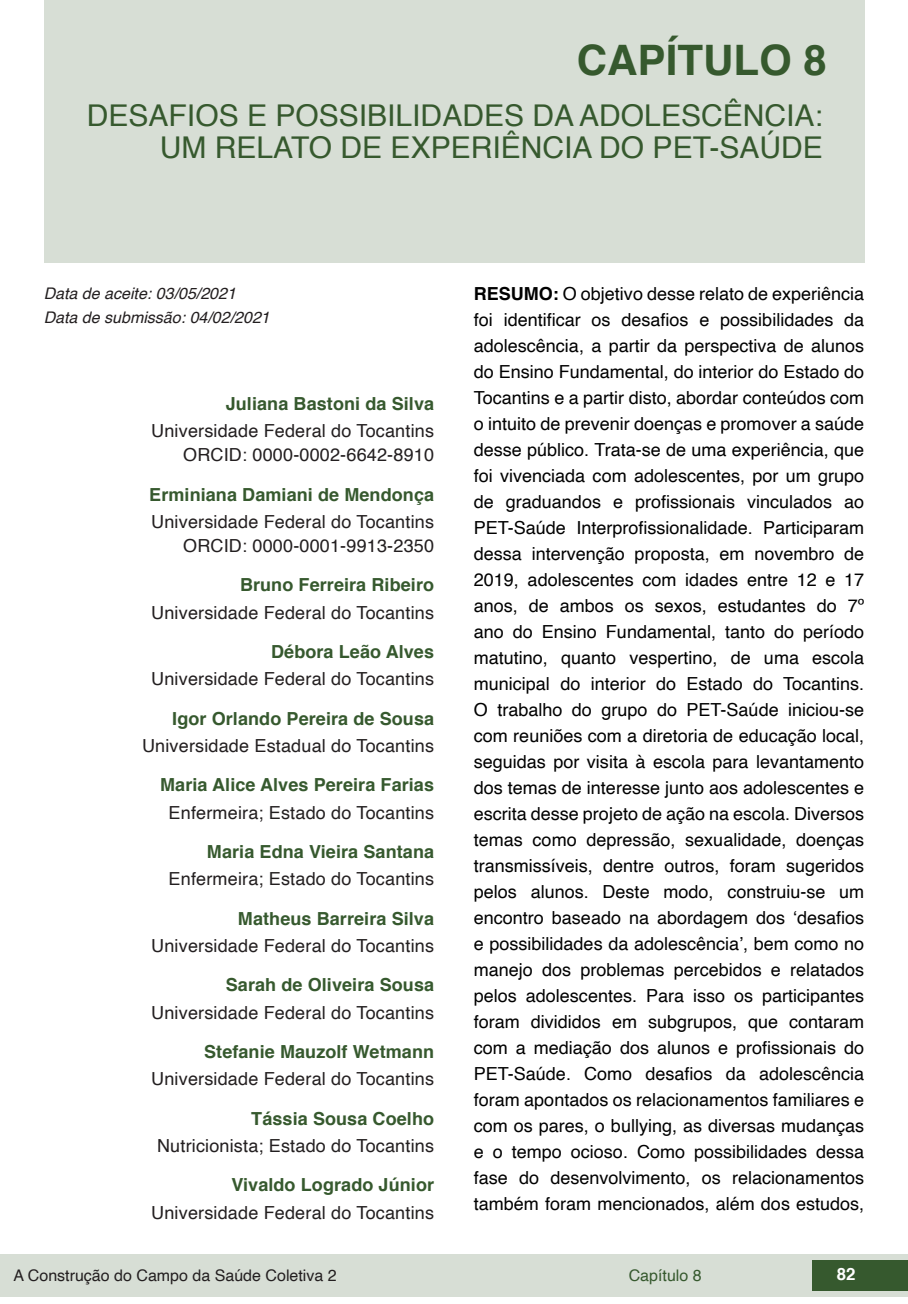
<style>
.page{position:relative;width:908px;height:1304px;background:#fff}
.page>*{position:absolute;margin:0;border:0;box-sizing:border-box;transform-origin:0 0}
.capítulos{font:700 42px "Helvetica";color:#36592e}
.nome_artigos{font:30px/32px "Helvetica";color:#36592e;text-align:right}
.Resumos_e_PC_TXT{font:18px/26px "Helvetica";color:#000;text-align:justify}
.info_autores{font:18px "Helvetica";letter-spacing:.01em;color:#231f20}
.nome_autores{font:700 18px "Helvetica";letter-spacing:.005em;color:#36592e}
.t1{font:700 16.8px "Helvetica";color:#fff}
.data{font:italic 16px "Helvetica";color:#231f20}
.t2{font:16px "Helvetica";color:#231f20}
.t3{font:16px "Helvetica";color:#36592e}
.s1{font-weight:700}
</style>
<div class="page">
<div style="left:0;top:1254px;width:906px;height:43px;background:#d7ded5"></div>
<div style="left:812px;top:1261px;width:95px;height:30px;background:#36592e"></div>
<div style="left:44px;top:0;width:819px;height:263px;background:#d7ded5"></div>
<p class="capítulos" style="left:576px;top:26px;width:251px">CAPÍTULO 8</p>
<p class="nome_artigos" style="left:87px;top:101px;width:737px">DESAFIOS E POSSIBILIDADES DA ADOLESCÊNCIA:<br>UM RELATO DE EXPERIÊNCIA DO PET-SAÚDE</p>
<p class="data" style="left:44px;top:280px;width:194px">Data de aceite: 03/05/2021</p>
<p class="data" style="left:44px;top:304px;width:227px">Data de submissão: 04/02/2021</p>
<p class="nome_autores" style="left:226px;top:389px;width:210px">Juliana Bastoni da Silva</p>
<p class="info_autores" style="left:151px;top:417px;width:284px">Universidade Federal do Tocantins</p>
<p class="info_autores" style="left:183px;top:441px;width:252px">ORCID: 0000-0002-6642-8910</p>
<p class="nome_autores" style="left:149px;top:480px;width:286px">Erminiana Damiani de Mendonça</p>
<p class="info_autores" style="left:151px;top:508px;width:284px">Universidade Federal do Tocantins</p>
<p class="info_autores" style="left:183px;top:532px;width:252px">ORCID: 0000-0001-9913-2350</p>
<p class="nome_autores" style="left:240px;top:570px;width:195px">Bruno Ferreira Ribeiro</p>
<p class="info_autores" style="left:151px;top:598px;width:284px">Universidade Federal do Tocantins</p>
<p class="nome_autores" style="left:271px;top:637px;width:164px">Débora Leão Alves</p>
<p class="info_autores" style="left:151px;top:665px;width:284px">Universidade Federal do Tocantins</p>
<p class="nome_autores" style="left:172px;top:704px;width:263px">Igor Orlando Pereira de Sousa</p>
<p class="info_autores" style="left:142px;top:732px;width:293px">Universidade Estadual do Tocantins</p>
<p class="nome_autores" style="left:160px;top:770px;width:275px">Maria Alice Alves Pereira Farias</p>
<p class="info_autores" style="left:168px;top:798px;width:267px">Enfermeira; Estado do Tocantins</p>
<p class="nome_autores" style="left:207px;top:837px;width:228px">Maria Edna Vieira Santana</p>
<p class="info_autores" style="left:168px;top:865px;width:267px">Enfermeira; Estado do Tocantins</p>
<p class="nome_autores" style="left:238px;top:904px;width:197px">Matheus Barreira Silva</p>
<p class="info_autores" style="left:151px;top:932px;width:284px">Universidade Federal do Tocantins</p>
<p class="nome_autores" style="left:226px;top:970px;width:210px">Sarah de Oliveira Sousa</p>
<p class="info_autores" style="left:151px;top:998px;width:284px">Universidade Federal do Tocantins</p>
<p class="nome_autores" style="left:204px;top:1037px;width:231px">Stefanie Mauzolf Wetmann</p>
<p class="info_autores" style="left:151px;top:1065px;width:284px">Universidade Federal do Tocantins</p>
<p class="nome_autores" style="left:251px;top:1104px;width:184px">Tássia Sousa Coelho</p>
<p class="info_autores" style="left:157px;top:1132px;width:278px">Nutricionista; Estado do Tocantins</p>
<p class="nome_autores" style="left:231px;top:1171px;width:204px">Vivaldo Logrado Júnior</p>
<p class="info_autores" style="left:151px;top:1199px;width:284px">Universidade Federal do Tocantins</p>
<p class="Resumos_e_PC_TXT" style="left:473px;top:281px;width:392px"><span class="s1">RESUMO:</span> O objetivo desse relato de experiência foi identificar os desafios e possibilidades da adolescência, a partir da perspectiva de alunos do Ensino Fundamental, do interior do Estado do Tocantins e a partir disto, abordar conteúdos com o intuito de prevenir doenças e promover a saúde desse público. Trata-se de uma experiência, que foi vivenciada com adolescentes, por um grupo de graduandos e profissionais vinculados ao PET-Saúde Interprofissionalidade. Participaram dessa intervenção proposta, em novembro de 2019, adolescentes com idades entre 12 e 17 anos, de ambos os sexos, estudantes do 7º ano do Ensino Fundamental, tanto do período matutino, quanto vespertino, de uma escola municipal do interior do Estado do Tocantins.<br>O trabalho do grupo do PET-Saúde iniciou-se com reuniões com a diretoria de educação local, seguidas por visita à escola para levantamento dos temas de interesse junto aos adolescentes e escrita desse projeto de ação na escola. Diversos temas como depressão, sexualidade, doenças transmissíveis, dentre outros, foram sugeridos pelos alunos. Deste modo, construiu-se um encontro baseado na abordagem dos ‘desafios e possibilidades da adolescência’, bem como no manejo dos problemas percebidos e relatados pelos adolescentes. Para isso os participantes foram divididos em subgrupos, que contaram com a mediação dos alunos e profissionais do PET-Saúde. Como desafios da adolescência foram apontados os relacionamentos familiares e com os pares, o bullying, as diversas mudanças e o tempo ocioso. Como possibilidades dessa fase do desenvolvimento, os relacionamentos também foram mencionados, além dos estudos,</p>
<p class="t2" style="left:14px;top:1263px;width:324px">A Construção do Campo da Saúde Coletiva 2</p>
<p class="t3" style="left:628px;top:1263px;width:74px">Capítulo 8</p>
<p class="t1" style="left:836px;top:1261px;width:20px">82</p>
</div>
